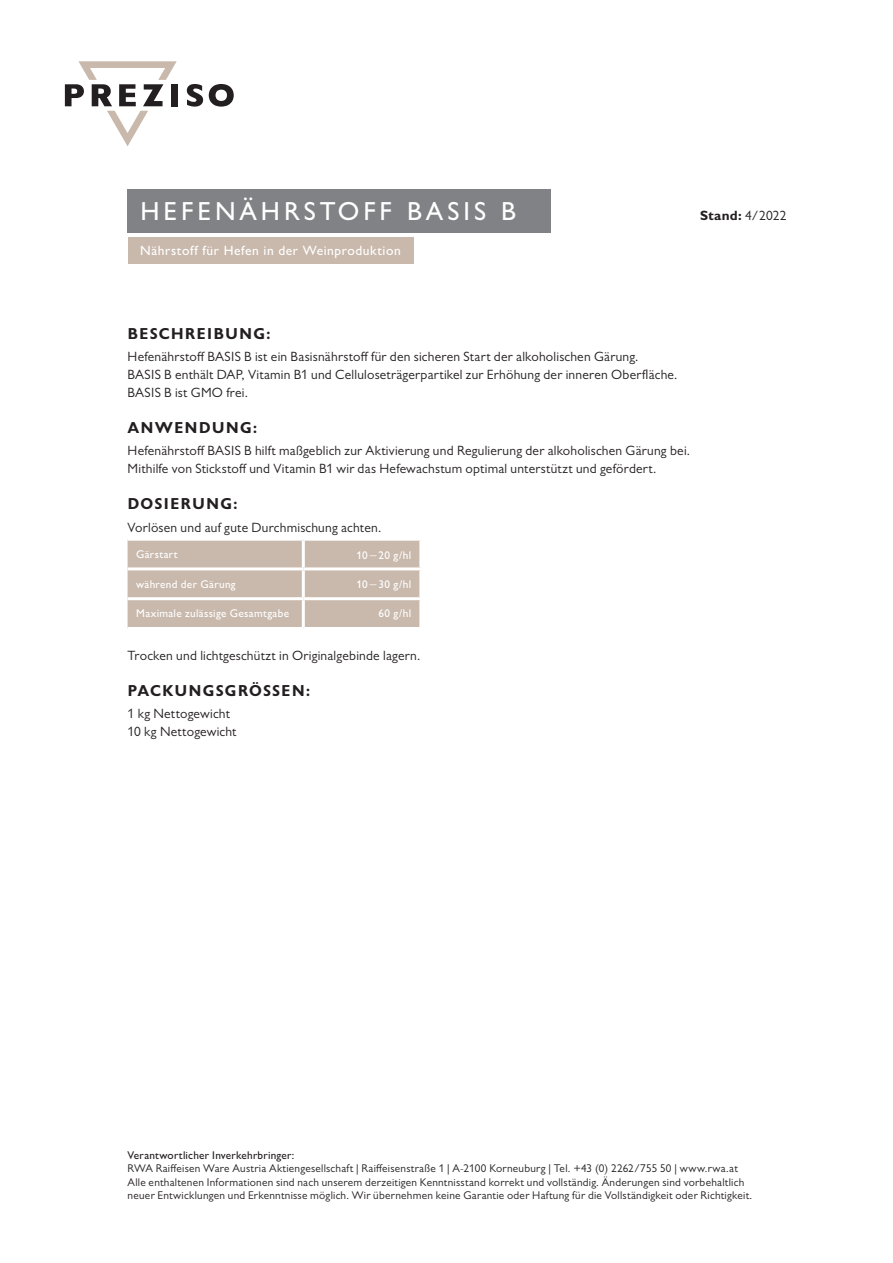
<style>
.page{position:relative;width:893px;height:1263px;background:#fff}
.page>*{position:absolute;margin:0;border:0;box-sizing:border-box;transform-origin:0 0}
.t1{font:500 26.25px "Gill Sans MT Pro";letter-spacing:.15em;color:#fff}
.t2{font:700 15.75px "Gill Sans Display MT Pro";letter-spacing:.075em;color:#231f20}
.t3{font:13.5px/18px "Gill Sans MT Pro";letter-spacing:.015em;color:#231f20}
.t4{font:500 13.5px "Gill Sans MT Pro";letter-spacing:.04em;color:#fff}
.t5{font:700 13.5px "Gill Sans MT Pro";letter-spacing:.015em;color:#231f20}
.t6{font:11.25px/13.5px "Gill Sans MT Pro";letter-spacing:.025em;color:#231f20}
.t7{font:500 11.25px "Gill Sans MT Pro";letter-spacing:.03em;color:#fff}
.t8{font:500 11.25px "Gill Sans MT Pro";letter-spacing:.02em;color:#231f20}
.s1{font-weight:400}
.s2{font-weight:400;font-size:13.5px}
</style>
<div class="page">
<div style="left:128px;top:189px;width:423px;height:44px;background:#808285"></div>
<div style="left:171px;top:84px;width:7px;height:22px;background:#231f20"></div>
<svg style="left:187px;top:84px;width:16px;height:23px"></svg>
<svg style="left:209px;top:84px;width:25px;height:23px"></svg>
<svg style="left:65px;top:61px;width:112px;height:85px"></svg>
<div style="left:128px;top:237px;width:285px;height:26px;background:#c9b9ad"></div>
<div style="left:128px;top:541px;width:291px;height:86px;background:#c9b9ad"></div>
<hr style="left:128px;top:567px;width:175px;height:3px;background:#fff">
<hr style="left:303px;top:567px;width:119px;height:3px;background:#fff">
<hr style="left:128px;top:597px;width:175px;height:3px;background:#fff">
<hr style="left:303px;top:597px;width:119px;height:3px;background:#fff">
<hr style="left:302px;top:541px;width:3px;height:26px;background:#fff">
<hr style="left:302px;top:570px;width:3px;height:27px;background:#fff">
<hr style="left:302px;top:600px;width:3px;height:27px;background:#fff">
<h1 class="t1" style="left:140px;top:195px;width:377px">HEFENÄHRSTOFF BASIS B</h1>
<p class="t4" style="left:140px;top:242px;width:262px">Nährstoff für Hefen in der Weinproduktion</p>
<p class="t5" style="left:700px;top:207px;width:88px">Stand: <span class="s1">4/2022</span></p>
<p class="t2" style="left:128px;top:324px;width:144px">BESCHREIBUNG:</p>
<p class="t3" style="left:128px;top:348px;width:551px">Hefenährstoff BASIS B ist ein Basisnährstoff für den sicheren Start der alkoholischen Gärung.<br>BASIS B enthält DAP, Vitamin B1 und Celluloseträgerpartikel zur Erhöhung der inneren Oberfläche.<br>BASIS B ist GMO frei.</p>
<p class="t2" style="left:128px;top:418px;width:131px">ANWENDUNG:</p>
<p class="t3" style="left:128px;top:442px;width:564px">Hefenährstoff BASIS B hilft maßgeblich zur Aktivierung und Regulierung der alkoholischen Gärung bei.<br>Mithilfe von Stickstoff und Vitamin B1 wir das Hefewachstum optimal unterstützt und gefördert.</p>
<p class="t2" style="left:128px;top:495px;width:111px">DOSIERUNG:</p>
<p class="t3" style="left:128px;top:518px;width:255px">Vorlösen und auf gute Durchmischung achten.</p>
<p class="t7" style="left:136px;top:547px;width:43px">Gärstart</p>
<p class="t7" style="left:356px;top:548px;width:56px">10 <span class="s2">–</span> 20 g/hl</p>
<p class="t7" style="left:136px;top:577px;width:101px">während der Gärung</p>
<p class="t7" style="left:356px;top:578px;width:56px">10 <span class="s2">–</span> 30 g/hl</p>
<p class="t7" style="left:136px;top:607px;width:155px">Maximale zulässige Gesamtgabe</p>
<p class="t7" style="left:379px;top:607px;width:34px">60 g/hl</p>
<p class="t3" style="left:128px;top:646px;width:294px">Trocken und lichtgeschützt in Originalgebinde lagern.</p>
<p class="t2" style="left:128px;top:681px;width:184px">PACKUNGSGRÖSSEN:</p>
<p class="t3" style="left:128px;top:705px;width:110px">1 kg Nettogewicht<br>10 kg Nettogewicht</p>
<p class="t8" style="left:128px;top:1148px;width:168px">Verantwortlicher Inverkehrbringer:</p>
<p class="t6" style="left:128px;top:1161px;width:626px">RWA Raiffeisen Ware Austria Aktiengesellschaft | Raiffeisenstraße 1 | A-2100 Korneuburg | Tel. +43 (0) 2262/755 50 | www.rwa.at<br>Alle enthaltenen Informationen sind nach unserem derzeitigen Kenntnisstand korrekt und vollständig. Änderungen sind vorbehaltlich neuer Entwicklungen und Erkenntnisse möglich. Wir übernehmen keine Garantie oder Haftung für die Vollständigkeit oder Richtigkeit.</p>
</div>
